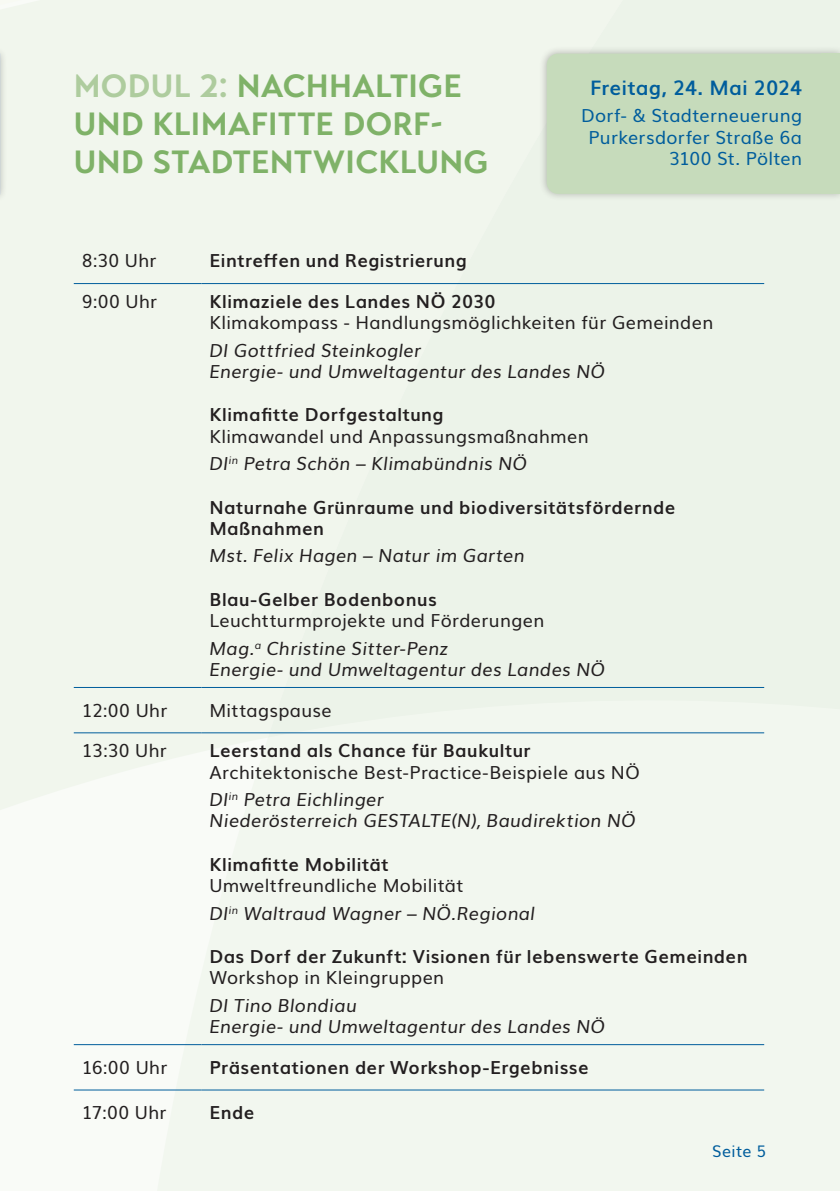
<style>
.page{position:relative;width:840px;height:1191px;background:#fff}
.page>*{position:absolute;margin:0;border:0;box-sizing:border-box;transform-origin:0 0}
.t1{font:700 32px/38.4px "Transat Text";letter-spacing:.005em;color:#7fb268}
.t2{font:700 20px "Muli";letter-spacing:.015em;color:#005d9c}
.t3{font:18px/27.2px "Muli";letter-spacing:.02em;color:#231f20}
.t4{font:700 18px/21.6px "Muli";letter-spacing:.03em;color:#231f20}
.t5{font:italic 18px/21.6px "Muli";letter-spacing:.015em;color:#231f20}
.t6{font:18px/21.6px "Muli";letter-spacing:.02em;color:#005d9c;text-align:right}
.t7{font:16px "Muli";letter-spacing:.025em;color:#005d9c}
.s1{color:#aecc9e}
.s2{font-style:italic}
.s3{font-style:normal}
</style>
<div class="page">
<div style="left:668px;top:858px;width:171px;height:333px;background:#f2f7ef"></div>
<div style="left:668px;top:737px;width:171px;height:121px;background:#f2f7ef"></div>
<div style="left:0;top:0;width:668px;height:1191px;background:#f2f7ef"></div>
<div style="left:268px;top:0;width:571px;height:737px;background:#ecf3e9"></div>
<div style="left:0;top:46px;width:8px;height:156px;background:#231f20;opacity:.3"></div>
<div style="left:539px;top:46px;width:300px;height:156px;background:#231f20;opacity:.3"></div>
<div style="left:546px;top:54px;width:293px;height:140px;background:#c6dbbb;border-radius:11px"></div>
<div style="left:821px;top:54px;width:18px;height:140px;background:#c6dbbb"></div>
<hr style="left:74px;top:283px;width:127px;height:1px;background:#005d9c">
<hr style="left:201px;top:283px;width:562px;height:1px;background:#005d9c">
<hr style="left:74px;top:687px;width:127px;height:1px;background:#005d9c">
<hr style="left:201px;top:687px;width:562px;height:1px;background:#005d9c">
<hr style="left:74px;top:732px;width:127px;height:1px;background:#005d9c">
<hr style="left:201px;top:732px;width:562px;height:1px;background:#005d9c">
<hr style="left:74px;top:1044px;width:127px;height:1px;background:#005d9c">
<hr style="left:201px;top:1044px;width:562px;height:1px;background:#005d9c">
<hr style="left:74px;top:1089px;width:127px;height:1px;background:#005d9c">
<hr style="left:201px;top:1089px;width:562px;height:1px;background:#005d9c">
<h1 class="t1" style="left:74px;top:66px;width:416px"><span class="s1">MODUL 2:</span> NACHHALTIGE<br>UND KLIMAFITTE DORF-<br>UND STADTENTWICKLUNG</h1>
<p class="t2" style="left:589px;top:72px;width:213px">Freitag, 24. Mai 2024</p>
<p class="t6" style="left:581px;top:103px;width:222px">Dorf- &amp; Stadterneuerung<br>Purkersdorfer Straße 6a<br>3100 St. Pölten</p>
<p class="t3" style="left:82px;top:246px;width:76px">8:30 Uhr</p>
<p class="t4" style="left:209px;top:249px;width:258px">Eintreffen und Registrierung</p>
<p class="t3" style="left:82px;top:286px;width:77px">9:00 Uhr</p>
<p class="t4" style="left:209px;top:289px;width:288px">Klimaziele des Landes NÖ 2030</p>
<p class="t3" style="left:209px;top:308px;width:505px">Klimakompass - Handlungsmöglichkeiten für Gemeinden</p>
<p class="t5" style="left:209px;top:338px;width:397px">DI Gottfried Steinkogler<br>Energie- und Umweltagentur des Landes NÖ</p>
<p class="t4" style="left:209px;top:403px;width:235px">Klimafitte Dorfgestaltung</p>
<p class="t3" style="left:209px;top:421px;width:380px">Klimawandel und Anpassungsmaßnahmen<br><span class="s2">DI</span><sup>in</sup> <span class="s2">Petra Schön – Klimabündnis NÖ</span></p>
<p class="t4" style="left:209px;top:495px;width:467px">Naturnahe Grünraume und biodiversitätsfördernde<br>Maßnahmen</p>
<p class="t5" style="left:209px;top:543px;width:316px">Mst. Felix Hagen – Natur im Garten</p>
<p class="t4" style="left:209px;top:587px;width:229px">Blau-Gelber Bodenbonus</p>
<p class="t3" style="left:209px;top:605px;width:336px">Leuchtturmprojekte und Förderungen<br><span class="s2">Mag.</span><sup>a</sup> <span class="s2">Christine Sitter-Penz</span></p>
<p class="t5" style="left:209px;top:657px;width:397px">Energie- und Umweltagentur des Landes NÖ</p>
<p class="t3" style="left:82px;top:695px;width:87px">12:00 Uhr</p>
<p class="t3" style="left:209px;top:695px;width:124px">Mittagspause</p>
<p class="t3" style="left:82px;top:735px;width:87px">13:30 Uhr</p>
<p class="t4" style="left:209px;top:738px;width:322px">Leerstand als Chance für Baukultur</p>
<p class="t3" style="left:209px;top:757px;width:431px">Architektonische Best-Practice-Beispiele aus NÖ<br><span class="s2">DI</span><sup>in</sup> <span class="s2">Petra Eichlinger</span></p>
<p class="t5" style="left:209px;top:808px;width:427px">Niederösterreich GESTALTE(N), Baudirektion NÖ</p>
<p class="t4" style="left:209px;top:852px;width:181px">Klimafitte Mobilität</p>
<p class="t5" style="left:209px;top:870px;width:327px;line-height:27.2px"><span class="s3">Umweltfreundliche Mobilität<br></span>DI<sup>in</sup> Waltraud Wagner – NÖ.Regional</p>
<p class="t4" style="left:209px;top:944px;width:539px">Das Dorf der Zukunft: Visionen für lebenswerte Gemeinden</p>
<p class="t3" style="left:209px;top:963px;width:236px">Workshop in Kleingruppen</p>
<p class="t5" style="left:209px;top:993px;width:397px">DI Tino Blondiau<br>Energie- und Umweltagentur des Landes NÖ</p>
<p class="t3" style="left:82px;top:1052px;width:87px">16:00 Uhr</p>
<p class="t4" style="left:209px;top:1055px;width:380px">Präsentationen der Workshop-Ergebnisse</p>
<p class="t3" style="left:82px;top:1097px;width:86px">17:00 Uhr</p>
<p class="t4" style="left:209px;top:1100px;width:46px">Ende</p>
<p class="t7" style="left:711px;top:1138px;width:56px">Seite 5</p>
</div>
